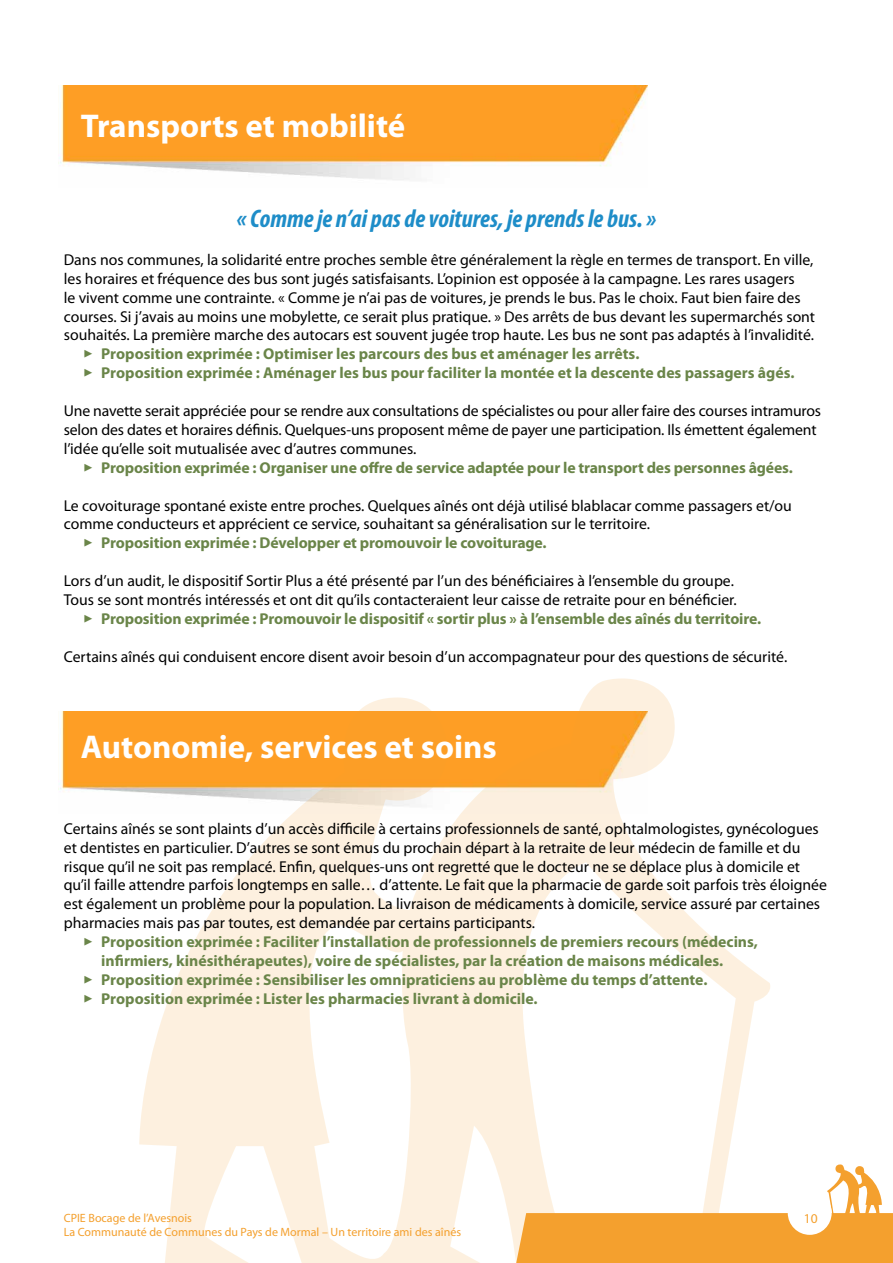
<style>
.page{position:relative;width:893px;height:1263px;background:#fff}
.page>*{position:absolute;margin:0;border:0;box-sizing:border-box;transform-origin:0 0}
.t1{font:700 33px "Myriad Pro";color:#fff}
.t2{font:italic 700 condensed 25.5px "Myriad Pro";color:#1e8dc8}
.t3{font:15.75px/18.9px "Myriad Pro";color:#000}
.t4{font:700 15.75px/18.9px "Myriad Pro";color:#6a8549}
.t5{font:13.5px "Myriad Pro";color:#f4a02e}
.t6{font:12px/14.4px "Myriad Pro";color:#f4a02e}
</style>
<div class="page">
<img style="left:58px;top:711px;width:80px;height:82px">
<img style="left:58px;top:85px;width:590px;height:95px">
<svg style="left:138px;top:678px;width:632px;height:585px"></svg>
<svg style="left:516px;top:1164px;width:377px;height:99px"></svg>
<div style="left:788px;top:1191px;width:44px;height:44px;background:#fff;border-radius:50%"></div>
<h1 class="t1" style="left:81px;top:107px;width:326px">Transports et mobilité</h1>
<h2 class="t2" style="left:237px;top:203px;width:421px">« Comme je n’ai pas de voitures, je prends le bus. »</h2>
<p class="t3" style="left:64px;top:250px;width:753px">Dans nos communes, la solidarité entre proches semble être généralement la règle en termes de transport. En ville, les horaires et fréquence des bus sont jugés satisfaisants. L’opinion est opposée à la campagne. Les rares usagers<br>le vivent comme une contrainte. « Comme je n’ai pas de voitures, je prends le bus. Pas le choix. Faut bien faire des courses. Si j’avais au moins une mobylette, ce serait plus pratique. » Des arrêts de bus devant les supermarchés sont souhaités. La première marche des autocars est souvent jugée trop haute. Les bus ne sont pas adaptés à l’invalidité.</p>
<p class="t4" style="left:83px;top:345px;width:558px">✓ Proposition exprimée : Optimiser les parcours des bus et aménager les arrêts.</p>
<p class="t4" style="left:83px;top:364px;width:713px">✓ Proposition exprimée : Aménager les bus pour faciliter la montée et la descente des passagers âgés.</p>
<p class="t3" style="left:64px;top:402px;width:759px">Une navette serait appréciée pour se rendre aux consultations de spécialistes ou pour aller faire des courses intramuros selon des dates et horaires définis. Quelques-uns proposent même de payer une participation. Ils émettent également l’idée qu’elle soit mutualisée avec d’autres communes.</p>
<p class="t4" style="left:83px;top:458px;width:711px">✓ Proposition exprimée : Organiser une offre de service adaptée pour le transport des personnes âgées.</p>
<p class="t3" style="left:64px;top:496px;width:730px">Le covoiturage spontané existe entre proches. Quelques aînés ont déjà utilisé blablacar comme passagers et/ou comme conducteurs et apprécient ce service, souhaitant sa généralisation sur le territoire.</p>
<p class="t4" style="left:83px;top:534px;width:465px">✓ Proposition exprimée : Développer et promouvoir le covoiturage.</p>
<p class="t3" style="left:64px;top:572px;width:675px">Lors d’un audit, le dispositif Sortir Plus a été présenté par l’un des bénéficiaires à l’ensemble du groupe.<br>Tous se sont montrés intéressés et ont dit qu’ils contacteraient leur caisse de retraite pour en bénéficier.</p>
<p class="t4" style="left:83px;top:609px;width:679px">✓ Proposition exprimée : Promouvoir le dispositif « sortir plus » à l’ensemble des aînés du territoire.</p>
<p class="t3" style="left:64px;top:647px;width:725px">Certains aînés qui conduisent encore disent avoir besoin d’un accompagnateur pour des questions de sécurité.</p>
<h1 class="t1" style="left:81px;top:728px;width:417px">Autonomie, services et soins</h1>
<p class="t3" style="left:64px;top:819px;width:765px">Certains aînés se sont plaints d’un accès difficile à certains professionnels de santé, ophtalmologistes, gynécologues et dentistes en particulier. D’autres se sont émus du prochain départ à la retraite de leur médecin de famille et du risque qu’il ne soit pas remplacé. Enfin, quelques-uns ont regretté que le docteur ne se déplace plus à domicile et qu’il faille attendre parfois longtemps en salle… d’attente. Le fait que la pharmacie de garde soit parfois très éloignée est également un problème pour la population. La livraison de médicaments à domicile, service assuré par certaines pharmacies mais pas par toutes, est demandée par certains participants.</p>
<p class="t4" style="left:101px;top:932px;width:658px;text-indent:-18px">✓ Proposition exprimée : Faciliter l’installation de professionnels de premiers recours (médecins, infirmiers, kinésithérapeutes), voire de spécialistes, par la création de maisons médicales.</p>
<p class="t4" style="left:83px;top:970px;width:626px">✓ Proposition exprimée : Sensibiliser les omnipraticiens au problème du temps d’attente.</p>
<p class="t4" style="left:83px;top:989px;width:456px">✓ Proposition exprimée : Lister les pharmacies livrant à domicile.</p>
<p class="t6" style="left:64px;top:1211px;width:399px">CPIE Bocage de l’Avesnois<br>La Communauté de Communes du Pays de Mormal – Un territoire ami des aînés</p>
<p class="t5" style="left:804px;top:1211px;width:15px">10</p>
</div>
